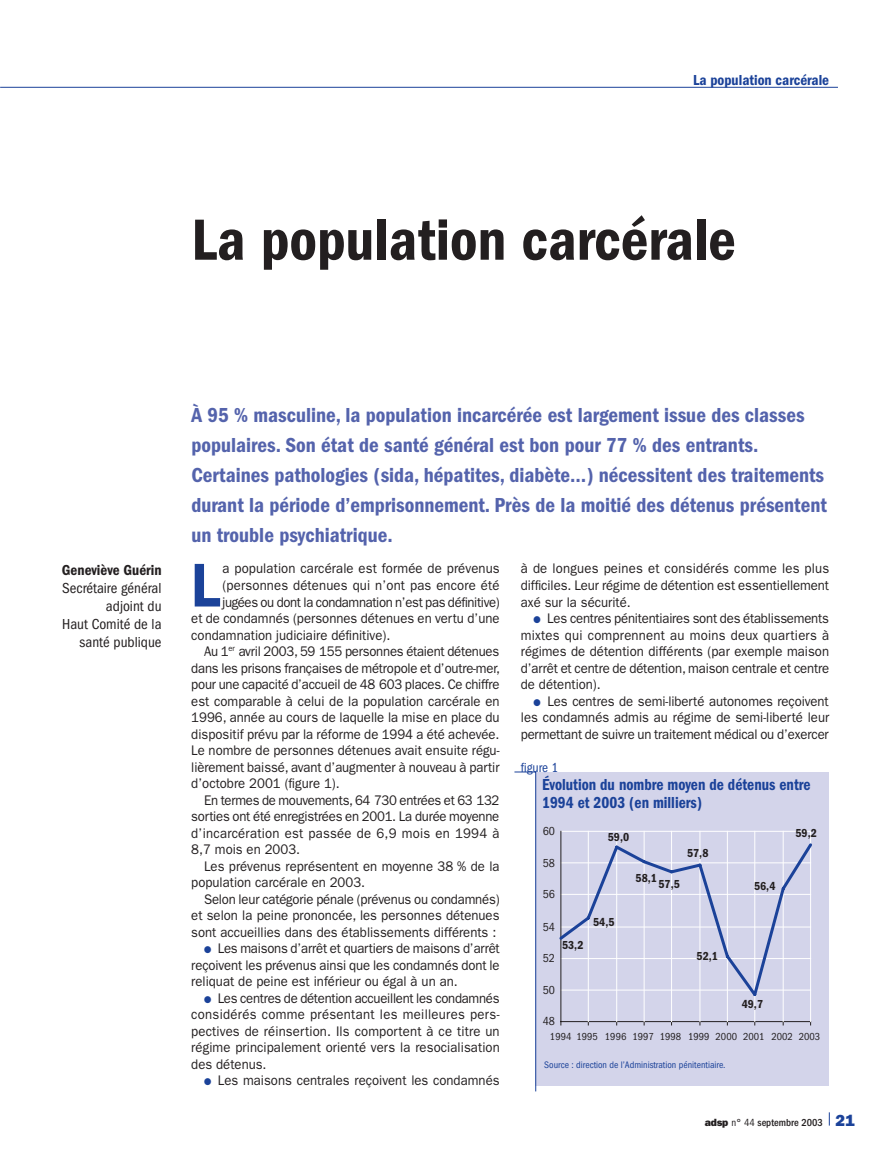
<style>
.page{position:relative;width:893px;height:1149px;background:#fff}
.page>*{position:absolute;margin:0;border:0;box-sizing:border-box;transform-origin:0 0}
.t1{font:600 62.1px "Franklin Gothic";color:#1b4299;scale:.94 1}
.t2{font:600 condensed 60px "Franklin Gothic";color:#231f20}
.t3{font:600 condensed 21px/30px "Franklin Gothic";color:#5463ac}
.t4{font:600 condensed 16.5px/18px "Franklin Gothic";color:#1b4299;scale:.94 1}
.t5{font:condensed 15px/18px "Franklin Gothic";color:#231f20;text-align:right}
.t6{font:600 condensed 15px "Franklin Gothic";color:#1b4299}
.t7{font:600 condensed 15px "Franklin Gothic";color:#231f20}
.t8{font:13.95px/16.5px "Franklin Gothic";color:#231f20;text-align:justify;scale:.94 1}
.t9{font:13.95px "Franklin Gothic";letter-spacing:-.02em;color:#231f20;scale:.94 1}
.t10{font:13.95px "Franklin Gothic";letter-spacing:.02em;color:#231f20;scale:.94 1}
.t11{font:13.95px "Franklin Gothic";letter-spacing:-.03em;color:#231f20;scale:.94 1}
.t12{font:13.95px "Franklin Gothic";letter-spacing:-.025em;color:#231f20;scale:.94 1}
.t13{font:condensed 13.5px "Franklin Gothic";color:#1b4299}
.t14{font:600 condensed 12px "Franklin Gothic";color:#231f20}
.t15{font:condensed 12px "Franklin Gothic";color:#231f20}
.t16{font:condensed 10.5px "Franklin Gothic";color:#231f20}
.t17{font:500 condensed 10.5px "Franklin Gothic";color:#231f20}
.t18{font:condensed 9.75px "Franklin Gothic";color:#1b4299}
.s1{font-weight:800;font-stretch:normal}
.s2{font-weight:400}
.s3{font-weight:800;font-stretch:normal;font-size:16.2px;color:#1b4299}
</style>
<div class="page">
<svg style="left:829px;top:1112px;width:1px;height:13px"></svg>
<hr style="left:0;top:87px;width:838px;height:1px;background:#1b4299">
<div style="left:536px;top:771px;width:293px;height:314px;background:#d3d4ea"></div>
<svg style="left:514px;top:771px;width:22px;height:320px"></svg>
<hr style="left:561px;top:830px;width:250px;height:1px;background:#fff">
<hr style="left:561px;top:1020px;width:250px;height:1px;background:#231f20">
<hr style="left:560px;top:831px;width:1px;height:190px;background:#231f20">
<hr style="left:588px;top:831px;width:1px;height:190px;background:#fff">
<hr style="left:616px;top:831px;width:1px;height:190px;background:#fff">
<hr style="left:644px;top:831px;width:1px;height:190px;background:#fff">
<hr style="left:671px;top:831px;width:1px;height:190px;background:#fff">
<hr style="left:700px;top:831px;width:1px;height:190px;background:#fff">
<hr style="left:727px;top:831px;width:1px;height:190px;background:#fff">
<hr style="left:754px;top:831px;width:1px;height:190px;background:#fff">
<hr style="left:783px;top:831px;width:1px;height:190px;background:#fff">
<hr style="left:810px;top:831px;width:1px;height:190px;background:#fff">
<svg style="left:559px;top:840px;width:253px;height:158px"></svg>
<p class="t6" style="left:693px;top:71px;width:138px">La population carcérale</p>
<h2 class="t2" style="left:191px;top:205px;width:546px">La population carcérale</h2>
<p class="t7" style="left:62px;top:561px;width:101px">Geneviève Guérin</p>
<p class="t5" style="left:62px;top:579px;width:101px">Secrétaire général adjoint du<br>Haut Comité de la santé publique</p>
<p class="t3" style="left:191px;top:400px;width:637px">À 95 % masculine, la population incarcérée est largement issue des classes populaires. Son état de santé général est bon pour 77 % des entrants.<br>Certaines pathologies (sida, hépatites, diabète…) nécessitent des traitements durant la période d’emprisonnement. Près de la moitié des détenus présentent un trouble psychiatrique.</p>
<h1 class="t1" style="left:191px;top:548px;width:33px">L</h1>
<p class="t8" style="left:223px;top:560px;width:296px">a population carcérale est formée de prévenus</p>
<p class="t8" style="left:521px;top:560px;width:330px">à de longues peines et considérés comme les plus difficiles. Leur régime de détention est essentiellement axé sur la sécurité.</p>
<p class="t8" style="left:521px;top:610px;width:330px;text-indent:26px">Les centres pénitentiaires sont des établissements mixtes qui comprennent au moins deux quartiers à régimes de détention différents (par exemple maison d’arrêt et centre de détention, maison centrale et centre de détention).</p>
<p class="t8" style="left:521px;top:692px;width:330px;text-indent:27px">Les centres de semi-liberté autonomes reçoivent les condamnés admis au régime de semi-liberté leur permettant de suivre un traitement médical ou d’exercer</p>
<p class="t8" style="left:223px;top:577px;width:296px">(personnes détenues qui n’ont pas encore été</p>
<p class="t11" style="left:223px;top:593px;width:296px">jugées ou dont la condamnation n’est pas définitive)</p>
<p class="t8" style="left:191px;top:610px;width:329px">et de condamnés (personnes détenues en vertu d’une</p>
<p class="t8" style="left:191px;top:626px;width:213px">condamnation judiciaire définitive).</p>
<p class="t9" style="left:204px;top:643px;width:316px">Au 1<sup>er</sup> avril 2003, 59 155 personnes étaient détenues</p>
<p class="t8" style="left:191px;top:659px;width:330px">dans les prisons françaises de métropole et d’outre-mer,</p>
<p class="t9" style="left:191px;top:676px;width:329px">pour une capacité d’accueil de 48 603 places. Ce chiffre</p>
<p class="t8" style="left:191px;top:692px;width:329px">est comparable à celui de la population carcérale en</p>
<p class="t8" style="left:191px;top:709px;width:329px">1996, année au cours de laquelle la mise en place du</p>
<p class="t8" style="left:191px;top:725px;width:329px">dispositif prévu par la réforme de 1994 a été achevée.</p>
<p class="t8" style="left:191px;top:742px;width:329px">Le nombre de personnes détenues avait ensuite régu-</p>
<p class="t8" style="left:191px;top:758px;width:329px">lièrement baissé, avant d’augmenter à nouveau à partir</p>
<p class="t8" style="left:191px;top:775px;width:159px">d’octobre 2001 (figure 1).</p>
<p class="t12" style="left:204px;top:791px;width:316px">En termes de mouvements, 64 730 entrées et 63 132</p>
<p class="t9" style="left:191px;top:808px;width:329px">sorties ont été enregistrées en 2001. La durée moyenne</p>
<p class="t10" style="left:191px;top:824px;width:329px">d’incarcération est passée de 6,9 mois en 1994 à</p>
<p class="t8" style="left:191px;top:841px;width:117px">8,7 mois en 2003.</p>
<p class="t8" style="left:204px;top:857px;width:316px">Les prévenus représentent en moyenne 38 % de la</p>
<p class="t8" style="left:191px;top:874px;width:186px">population carcérale en 2003.</p>
<p class="t8" style="left:204px;top:890px;width:316px">Selon leur catégorie pénale (prévenus ou condamnés)</p>
<p class="t8" style="left:191px;top:907px;width:329px">et selon la peine prononcée, les personnes détenues</p>
<p class="t8" style="left:191px;top:923px;width:326px">sont accueillies dans des établissements différents :</p>
<p class="t8" style="left:218px;top:940px;width:301px">Les maisons d’arrêt et quartiers de maisons d’arrêt</p>
<p class="t8" style="left:191px;top:956px;width:330px">reçoivent les prévenus ainsi que les condamnés dont le</p>
<p class="t8" style="left:191px;top:973px;width:285px">reliquat de peine est inférieur ou égal à un an.</p>
<p class="t9" style="left:218px;top:989px;width:301px">Les centres de détention accueillent les condamnés</p>
<p class="t10" style="left:191px;top:1006px;width:329px">considérés comme présentant les meilleures pers-</p>
<p class="t8" style="left:191px;top:1022px;width:330px">pectives de réinsertion. Ils comportent à ce titre un</p>
<p class="t8" style="left:191px;top:1039px;width:330px">régime principalement orienté vers la resocialisation</p>
<p class="t8" style="left:191px;top:1055px;width:82px">des détenus.</p>
<p class="t8" style="left:218px;top:1072px;width:301px">Les maisons centrales reçoivent les condamnés</p>
<p class="t13" style="left:521px;top:759px;width:39px">figure 1</p>
<p class="t4" style="left:542px;top:775px;width:287px">Évolution du nombre moyen de détenus entre<br>1994 et 2003 (en milliers)</p>
<p class="t15" style="left:543px;top:824px;width:14px">60</p>
<p class="t14" style="left:795px;top:826px;width:23px">59,2</p>
<p class="t14" style="left:608px;top:830px;width:23px">59,0</p>
<p class="t14" style="left:687px;top:845px;width:23px">57,8</p>
<p class="t15" style="left:543px;top:855px;width:14px">58</p>
<p class="t14" style="left:636px;top:870px;width:23px">58,1</p>
<p class="t14" style="left:658px;top:876px;width:23px">57,5</p>
<p class="t14" style="left:754px;top:878px;width:23px">56,4</p>
<p class="t15" style="left:543px;top:887px;width:14px">56</p>
<p class="t14" style="left:593px;top:914px;width:23px">54,5</p>
<p class="t15" style="left:543px;top:919px;width:14px">54</p>
<p class="t14" style="left:562px;top:938px;width:23px">53,2</p>
<p class="t14" style="left:697px;top:948px;width:23px">52,1</p>
<p class="t15" style="left:543px;top:951px;width:14px">52</p>
<p class="t15" style="left:543px;top:982px;width:14px">50</p>
<p class="t14" style="left:742px;top:996px;width:23px">49,7</p>
<p class="t15" style="left:543px;top:1014px;width:14px">48</p>
<p class="t16" style="left:550px;top:1030px;width:272px">1994 1995 1996 1997 1998 1999 2000 2001 2002 2003</p>
<p class="t18" style="left:544px;top:1058px;width:183px">Source : direction de l’Administration pénitentiaire.</p>
<p class="t17" style="left:705px;top:1115px;width:152px"><span class="s1">adsp</span> <span class="s2">n° 44</span> septembre 2003 <span class="s3">21</span></p>
</div>
